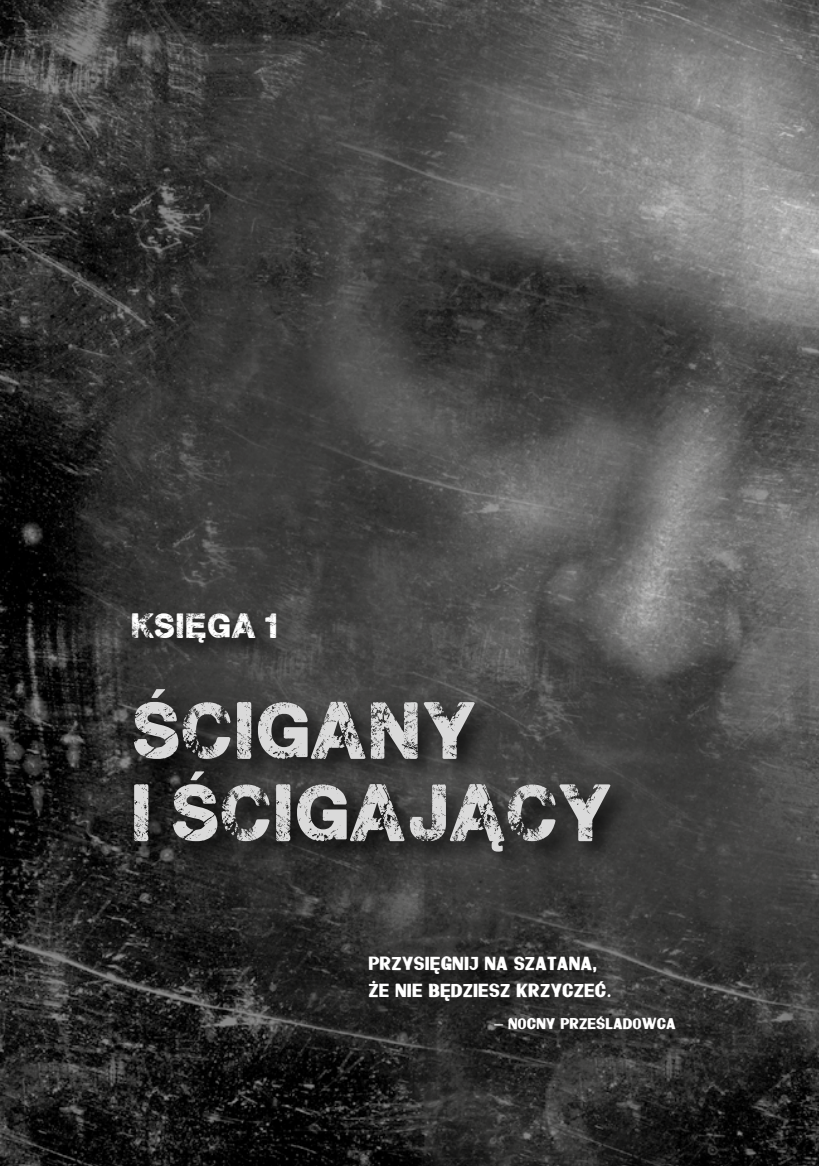
<style>
.page{position:relative;width:819px;height:1166px;background:#fff}
.page>*{position:absolute;margin:0;border:0;box-sizing:border-box;transform-origin:0 0}
.t1{font:64.75px/82.2px "Plane Crash";color:#dadada}
.t2{font:28px "Plane Crash";letter-spacing:.015em;color:#fff}
.t3{font:19.25px/26.8px "Golonka FA";color:#fff}
.t4{font:15.75px "Golonka FA";color:#fff}
.s1{font-family:"Golonka FA";font-size:22.75px}
.s2{font-family:"Golonka FA";font-size:50.75px}
.s3{font-family:"Arial"}
</style>
<div class="page">
<img style="left:0;top:0;width:819px;height:1166px">
<div style="left:126px;top:608px;width:509px;height:270px;background:#000;opacity:.75"></div>
<div style="left:363px;top:949px;width:337px;height:106px;background:#000;opacity:.75"></div>
<h2 class="t2" style="left:131px;top:613px;width:148px">KSIE<span class="s1">˛</span>GA 1</h2>
<h1 class="t1" style="left:131px;top:696px;width:484px">S<sup>´</sup>CIGANY<br>I S<sup>´</sup>CIGAJA<span class="s2">˛</span>CY</h1>
<p class="t3" style="left:368px;top:950px;width:246px">PRZYSIĘGNIJ NA SZATANA,<br>ŻE NIE BĘDZIESZ KRZYCZEĆ.</p>
<p class="t4" style="left:494px;top:1015px;width:183px"><span class="s3">–</span> NOCNY PRZEŚLADOWCA</p>
</div>
